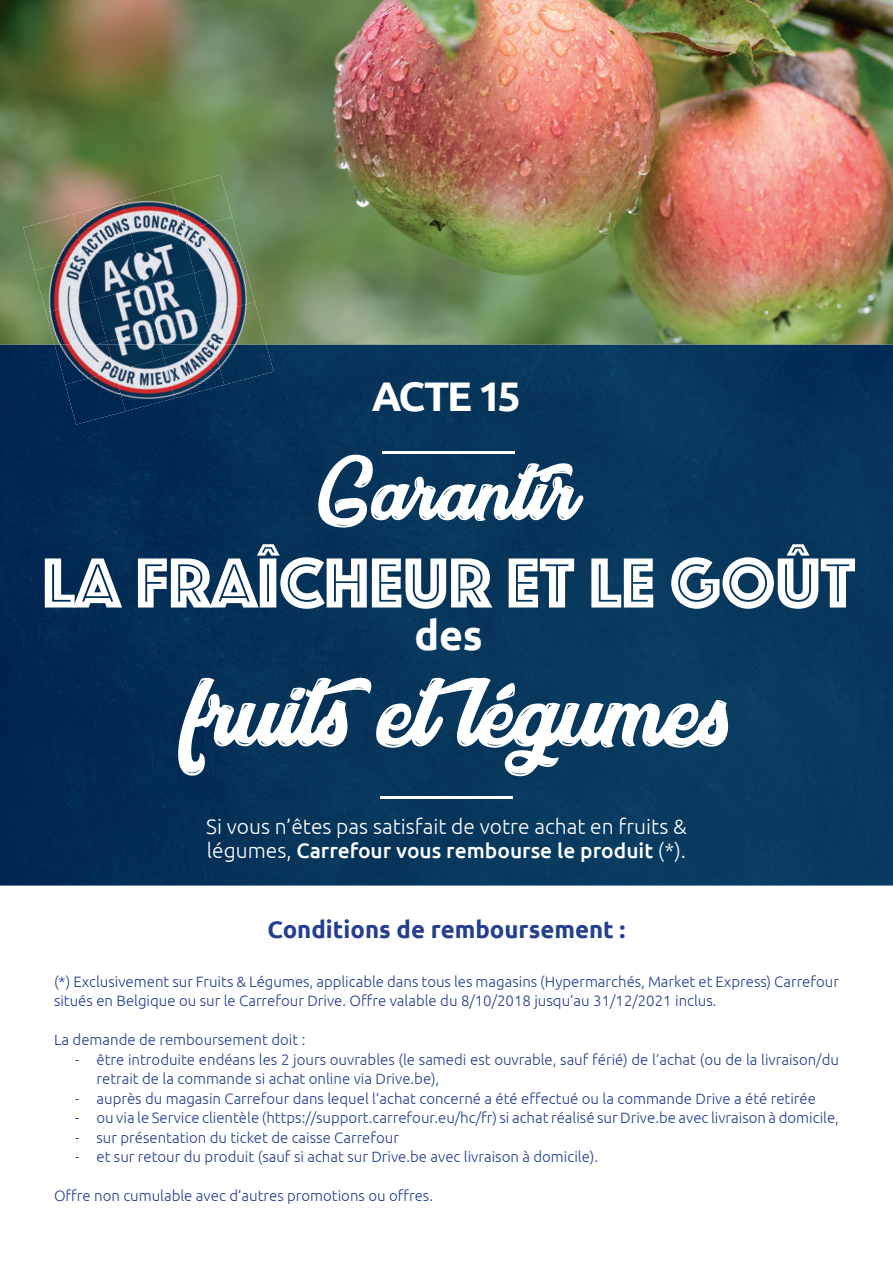
<style>
.page{position:relative;width:893px;height:1263px;background:#fff}
.page>*{position:absolute;margin:0;border:0;box-sizing:border-box;transform-origin:0 0}
.t1{font:98.1px "After Night";letter-spacing:-.01em;color:#fff}
.t2{font:81.45px "After Night";color:#fff}
.t3{font:73.5px "Phosphate Inline";color:#fff}
.t4{font:700 41.4px "Ubuntu";letter-spacing:-.065em;color:#fff}
.t5{font:700 41.1px "Ubuntu";color:#fff}
.t6{font:700 24px "Ubuntu";color:#253f8e}
.t7{font:300 21px/24px "Ubuntu";color:#fff}
.t8{font:300 15px/19.5px "Ubuntu";color:#253f8e}
.s1{font-weight:500}
</style>
<div class="page">
<img style="left:0;top:0;width:893px;height:885px">
<hr style="left:382px;top:451px;width:133px;height:3px;background:#fff">
<hr style="left:380px;top:796px;width:133px;height:3px;background:#fff">
<img style="left:55px;top:344px;width:52px;height:41px">
<img style="left:107px;top:344px;width:53px;height:27px">
<img style="left:160px;top:344px;width:53px;height:14px">
<img style="left:65px;top:371px;width:60px;height:54px">
<img style="left:115px;top:358px;width:60px;height:53px">
<img style="left:164px;top:345px;width:60px;height:53px">
<img style="left:213px;top:344px;width:61px;height:41px">
<img style="left:23px;top:214px;width:50px;height:56px">
<img style="left:73px;top:201px;width:49px;height:56px">
<img style="left:122px;top:188px;width:49px;height:56px">
<img style="left:171px;top:175px;width:61px;height:55px">
<img style="left:35px;top:257px;width:49px;height:56px">
<img style="left:84px;top:244px;width:49px;height:55px">
<img style="left:133px;top:230px;width:50px;height:56px">
<img style="left:183px;top:217px;width:61px;height:56px">
<img style="left:46px;top:299px;width:51px;height:45px">
<img style="left:95px;top:286px;width:50px;height:56px">
<img style="left:145px;top:273px;width:49px;height:55px">
<img style="left:194px;top:260px;width:61px;height:55px">
<svg style="left:97px;top:342px;width:10px;height:2px"></svg>
<img style="left:107px;top:328px;width:49px;height:16px">
<img style="left:156px;top:315px;width:50px;height:29px">
<img style="left:206px;top:302px;width:60px;height:42px">
<h3 class="t4" style="left:372px;top:371px;width:151px">ACTE 15</h3>
<h2 class="t2" style="left:315px;top:437px;width:265px">Garantir</h2>
<h3 class="t3" style="left:42px;top:531px;width:814px">LA FRAÎCHEUR ET LE GOÛT</h3>
<h3 class="t5" style="left:414px;top:610px;width:70px">des</h3>
<h1 class="t1" style="left:184px;top:646px;width:553px">fruits etlégumes</h1>
<h3 class="t7" style="left:206px;top:813px;width:482px">Si vous n’êtes pas satisfait de votre achat en fruits &amp; légumes, <span class="s1">Carrefour vous rembourse le produit</span> (*).</h3>
<h3 class="t6" style="left:267px;top:915px;width:360px">Conditions de remboursement :</h3>
<p class="t8" style="left:54px;top:971px;width:786px">(*) Exclusivement sur Fruits &amp; Légumes, applicable dans tous les magasins (Hypermarchés, Market et Express) Carrefour situés en Belgique ou sur le Carrefour Drive. Offre valable du 8/10/2018 jusqu’au 31/12/2021 inclus.</p>
<p class="t8" style="left:54px;top:1030px;width:253px">La demande de remboursement doit :</p>
<p class="t8" style="left:97px;top:1049px;width:744px;text-indent:-21px">- être introduite endéans les 2 jours ouvrables (le samedi est ouvrable, sauf férié) de l’achat (ou de la livraison/du retrait de la commande si achat online via Drive.be),</p>
<p class="t8" style="left:75px;top:1088px;width:742px">- auprès du magasin Carrefour dans lequel l’achat concerné a été effectué ou la commande Drive a été retirée</p>
<p class="t8" style="left:75px;top:1108px;width:765px">- ou via le Service clientèle (https://support.carrefour.eu/hc/fr) si achat réalisé sur Drive.be avec livraison à domicile,</p>
<p class="t8" style="left:75px;top:1127px;width:325px">- sur présentation du ticket de caisse Carrefour</p>
<p class="t8" style="left:75px;top:1147px;width:524px">- et sur retour du produit (sauf si achat sur Drive.be avec livraison à domicile).</p>
<p class="t8" style="left:54px;top:1186px;width:381px">Offre non cumulable avec d’autres promotions ou offres.</p>
</div>
